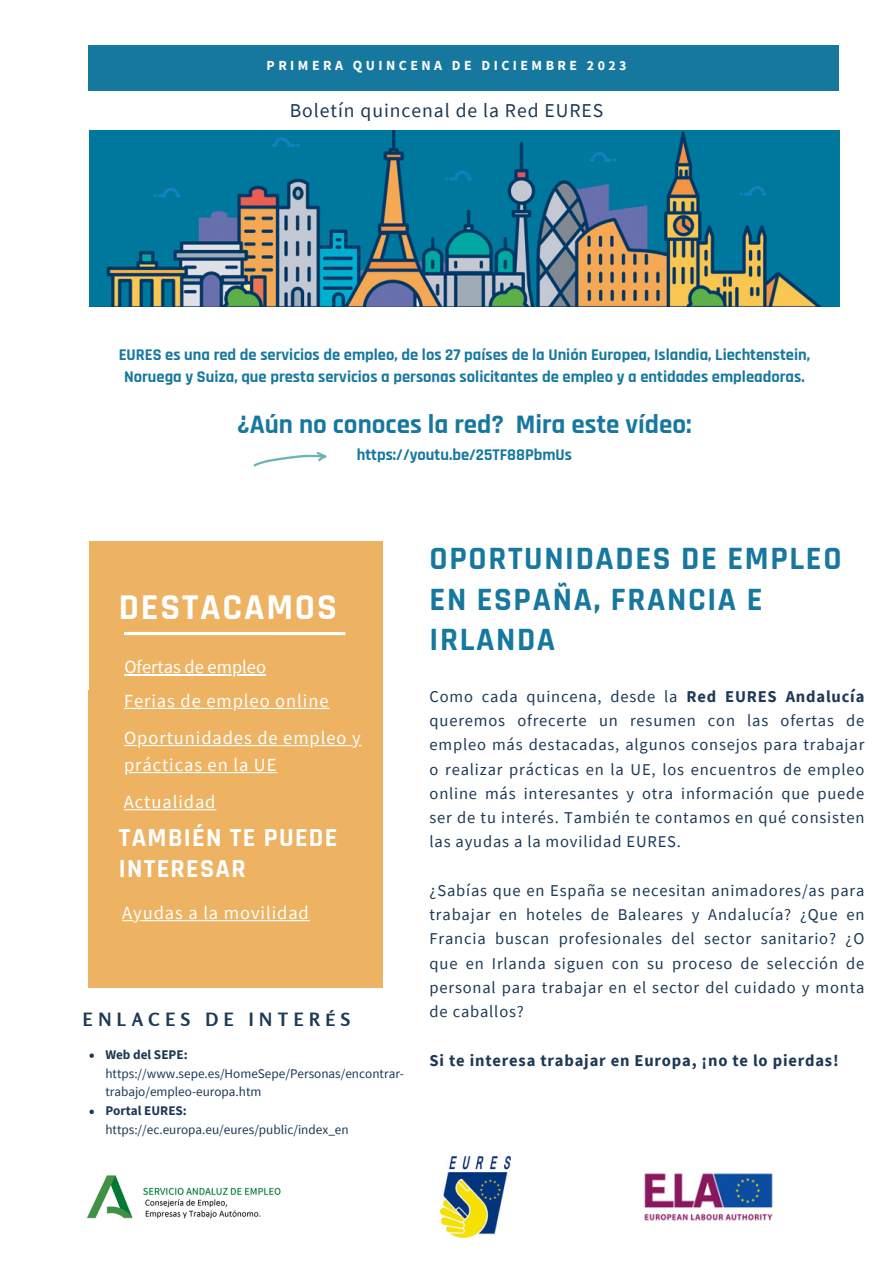
<style>
.page{position:relative;width:893px;height:1264px;background:#fff}
.page>*{position:absolute;margin:0;border:0;box-sizing:border-box;transform-origin:0 0}
.t1{font:700 36.75px "Rajdhani";letter-spacing:.05em;color:#fff}
.t2{font:700 33px/40.5px "Rajdhani";letter-spacing:.05em;color:#16789e}
.t3{font:700 27px "Rajdhani";color:#16789e}
.t4{font:700 26.25px/31.5px "Rajdhani";letter-spacing:.05em;color:#fff}
.t5{font:19.65px "Source Sans Pro";letter-spacing:.05em;color:#1d3956}
.t6{font:18.45px/27px "Source Sans Pro";letter-spacing:.05em;color:#fff}
.t7{font:18.45px "Source Sans Pro";color:#fff}
.t8{font:700 18.15px "Rosario";letter-spacing:.3em;color:#1d3956}
.t9{font:16.5px/24.3px "Source Sans Pro";letter-spacing:.05em;color:#1d3956;text-align:justify}
.t10{font:700 16.5px/22.5px "Rajdhani";color:#16789e;text-align:center}
.t11{font:700 16.5px "Source Sans Pro";letter-spacing:.05em;color:#1d3956}
.t12{font:700 13.95px "Source Sans Pro";letter-spacing:.25em;color:#fff}
.t13{font:13.2px/18.8px "Source Sans Pro";color:#1d3956}
.s1{font-weight:700}
</style>
<div class="page">
<div style="left:88px;top:46px;width:750px;height:45px;background:#16789e"></div>
<div style="left:88px;top:690px;width:294px;height:297px;background:#edb262"></div>
<div style="left:89px;top:541px;width:293px;height:297px;background:#edb262"></div>
<svg style="left:124px;top:631px;width:222px;height:4px"></svg>
<img style="left:90px;top:131px;width:749px;height:175px">
<img style="left:440px;top:1156px;width:70px;height:81px">
<svg style="left:253px;top:452px;width:73px;height:14px"></svg>
<img style="left:644px;top:1173px;width:129px;height:48px">
<hr style="left:124px;top:708px;width:205px;height:1px;background:#fff">
<hr style="left:124px;top:745px;width:237px;height:1px;background:#fff">
<hr style="left:124px;top:772px;width:153px;height:1px;background:#fff">
<hr style="left:124px;top:809px;width:92px;height:1px;background:#fff">
<hr style="left:122px;top:920px;width:188px;height:1px;background:#fff">
<hr style="left:124px;top:674px;width:142px;height:1px;background:#fff">
<svg style="left:89px;top:1053px;width:5px;height:4px"></svg>
<svg style="left:89px;top:1109px;width:5px;height:5px"></svg>
<img style="left:87px;top:1175px;width:194px;height:44px">
<p class="t12" style="left:266px;top:57px;width:361px">PRIMERA QUINCENA DE DICIEMBRE 2023</p>
<p class="t5" style="left:290px;top:98px;width:315px">Boletín quincenal de la Red EURES</p>
<p class="t10" style="left:119px;top:343px;width:693px">EURES es una red de servicios de empleo, de los 27 países de la Unión Europea, Islandia, Liechtenstein,<br>Noruega y Suiza, que presta servicios a personas solicitantes de empleo y a entidades empleadoras.</p>
<p class="t3" style="left:237px;top:407px;width:456px">¿Aún no conoces la red? Mira este vídeo:</p>
<p class="t10" style="left:357px;top:443px;width:217px">https://youtu.be/25TF88PbmUs</p>
<p class="t1" style="left:119px;top:584px;width:219px">DESTACAMOS</p>
<p class="t7" style="left:124px;top:655px;width:143px">Ofertas de empleo</p>
<p class="t6" style="left:124px;top:686px;width:206px">Ferias de empleo online</p>
<p class="t6" style="left:124px;top:723px;width:238px">Oportunidades de empleo y prácticas en la UE</p>
<p class="t6" style="left:124px;top:788px;width:93px">Actualidad</p>
<p class="t4" style="left:119px;top:822px;width:220px">TAMBIÉN TE PUEDE<br>INTERESAR</p>
<p class="t6" style="left:122px;top:898px;width:188px">Ayudas a la movilidad</p>
<p class="t8" style="left:83px;top:1008px;width:269px">ENLACES DE INTERÉS</p>
<p class="t13" style="left:105px;top:1044px;width:300px"><span class="s1">Web del SEPE: </span>https://www.sepe.es/HomeSepe/Personas/encontrar&shy;trabajo/empleo-europa.htm</p>
<p class="t13" style="left:105px;top:1101px;width:245px"><span class="s1">Portal EURES: </span>https://ec.europa.eu/eures/public/index_en</p>
<p class="t2" style="left:429px;top:539px;width:413px">OPORTUNIDADES DE EMPLEO<br>EN ESPAÑA, FRANCIA E<br>IRLANDA</p>
<p class="t9" style="left:429px;top:683px;width:436px">Como cada quincena, desde la <span class="s1">Red EURES Andalucía </span>queremos ofrecerte un resumen con las ofertas de empleo más destacadas, algunos consejos para trabajar o realizar prácticas en la UE, los encuentros de empleo online más interesantes y otra información que puede ser de tu interés. También te contamos en qué consisten las ayudas a la movilidad EURES.</p>
<p class="t9" style="left:429px;top:877px;width:436px">¿Sabías que en España se necesitan animadores/as para trabajar en hoteles de Baleares y Andalucía? ¿Que en Francia buscan profesionales del sector sanitario? ¿O que en Irlanda siguen con su proceso de selección de personal para trabajar en el sector del cuidado y monta de caballos?</p>
<p class="t11" style="left:429px;top:1049px;width:410px">Si te interesa trabajar en Europa, ¡no te lo pierdas!</p>
</div>
